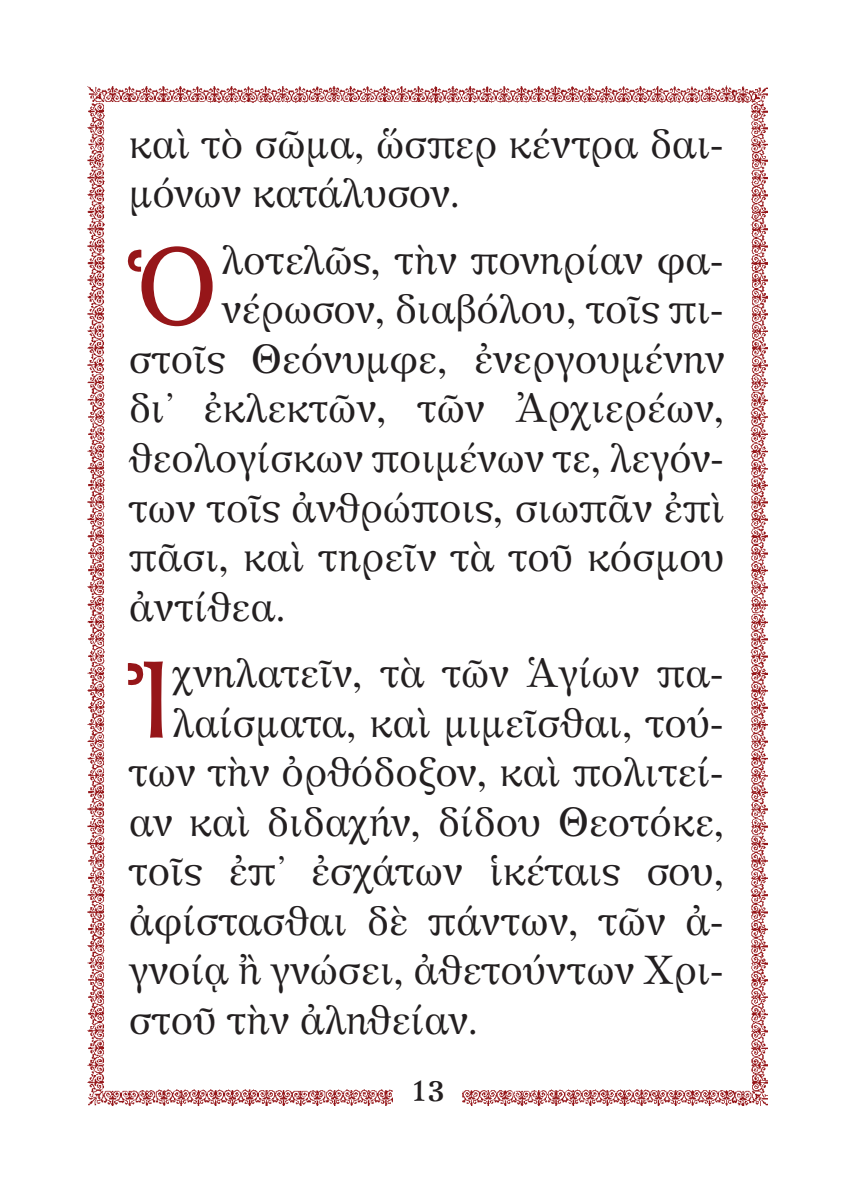
<style>
.page{position:relative;width:853px;height:1187px;background:#fff}
.page>*{position:absolute;margin:0;border:0;box-sizing:border-box;transform-origin:0 0}
.t1{font:117px "Genesis";color:#961619;scale:.85 1}
.t2{font:39px/49.5px "Apollonia";letter-spacing:-.005em;color:#231f20;scale:.95 1}
.t3{font:39px "Apollonia";letter-spacing:-.005em;color:#231f20;scale:.94 1}
.t4{font:700 27px "Apollonia";color:#231f20;scale:.95 1}
</style>
<div class="page">
<img style="left:87px;top:85px;width:679px;height:1020px">
<div style="left:393px;top:1073px;width:68px;height:35px;background:#fff"></div>
<svg style="left:127px;top:245px;width:86px;height:82px"></svg>
<svg style="left:127px;top:660px;width:37px;height:105px"></svg>
<p class="t2" style="left:129px;top:120px;width:628px">καὶ τὸ σῶμα, ὥσπερ κέντρα δαι&shy;μόνων κατάλυσον.</p>
<h1 class="t1" style="left:137px;top:228px;width:95px">Ὁ</h1>
<p class="t2" style="left:221px;top:236px;width:530px">λοτελῶς, τὴν πονηρίαν φα-</p>
<p class="t2" style="left:221px;top:285px;width:530px">νέρωσον, διαβόλου, τοῖς πι-</p>
<p class="t2" style="left:129px;top:335px;width:628px">στοῖς Θεόνυμφε, ἐνεργουμένην</p>
<p class="t2" style="left:129px;top:384px;width:628px">δι’ ἐκλεκτῶν, τῶν Ἀρχιερέων,</p>
<p class="t3" style="left:129px;top:432px;width:635px">θεολογίσκων ποιμένων τε, λεγόν-</p>
<p class="t2" style="left:129px;top:483px;width:628px">των τοῖς ἀνθρώποις, σιωπᾶν ἐπὶ</p>
<p class="t2" style="left:129px;top:533px;width:628px">πᾶσι, καὶ τηρεῖν τὰ τοῦ κόσμου</p>
<p class="t2" style="left:129px;top:582px;width:163px">ἀντίθεα.</p>
<h1 class="t1" style="left:141px;top:641px;width:32px">Ἰ</h1>
<p class="t2" style="left:172px;top:649px;width:582px">χνηλατεῖν, τὰ τῶν Ἁγίων πα-</p>
<p class="t2" style="left:172px;top:698px;width:582px">λαίσματα, καὶ μιμεῖσθαι, τού-</p>
<p class="t2" style="left:129px;top:748px;width:628px">των τὴν ὀρθόδοξον, καὶ πολιτεί-</p>
<p class="t2" style="left:129px;top:797px;width:628px">αν καὶ διδαχήν, δίδου Θεοτόκε,</p>
<p class="t2" style="left:129px;top:847px;width:628px">τοῖς ἐπ’ ἐσχάτων ἱκέταις σου,</p>
<p class="t2" style="left:129px;top:896px;width:628px">ἀφίστασθαι δὲ πάντων, τῶν ἀ-</p>
<p class="t2" style="left:129px;top:946px;width:628px">γνοίᾳ ἢ γνώσει, ἀθετούντων Χρι-</p>
<p class="t2" style="left:129px;top:995px;width:365px">στοῦ τὴν ἀληθείαν.</p>
<p class="t4" style="left:411px;top:1073px;width:36px">13</p>
</div>
